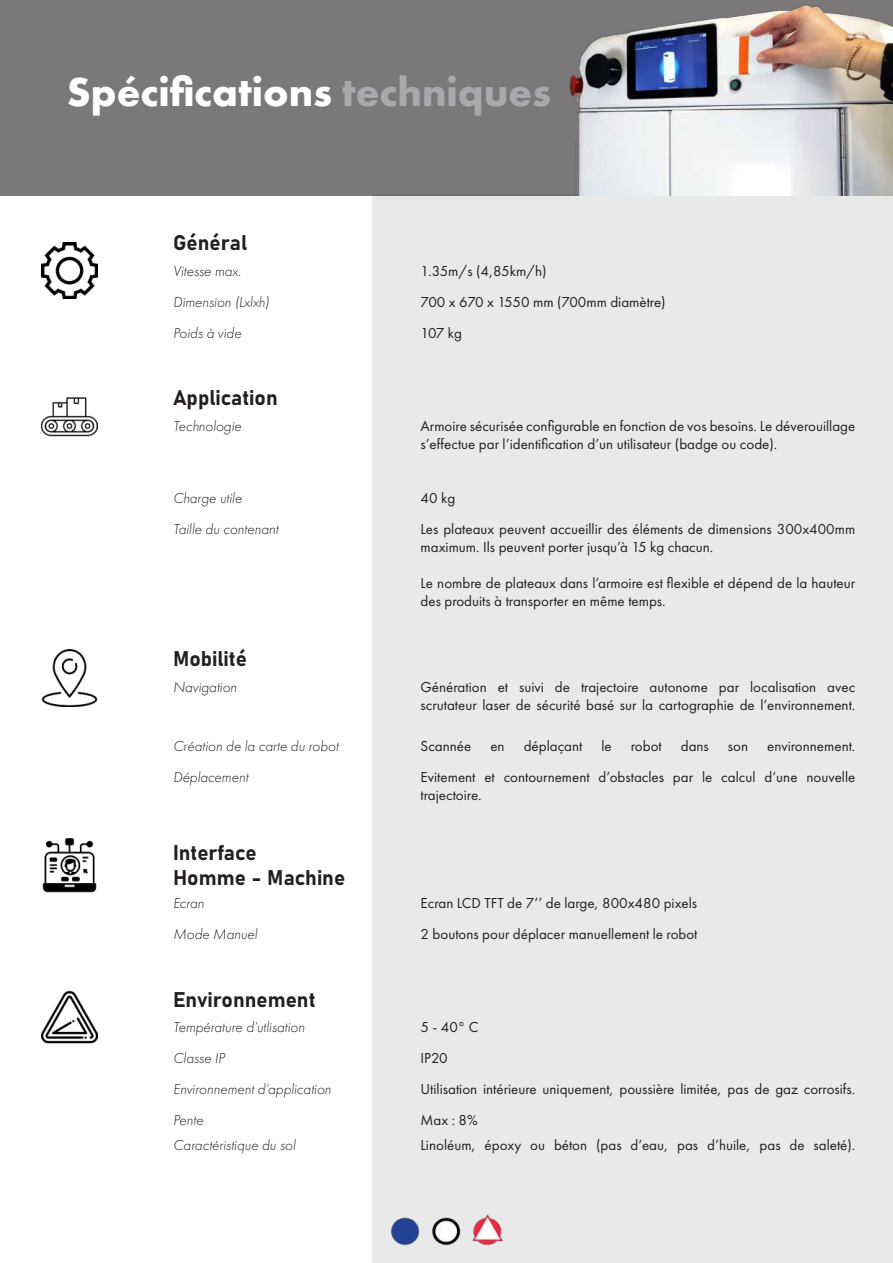
<style>
.page{position:relative;width:893px;height:1263px;background:#fff}
.page>*{position:absolute;margin:0;border:0;box-sizing:border-box;transform-origin:0 0}
.t1{font:700 42px "Futura PT";color:#fff}
.t2{font:21px/25.2px "Bahnschrift";color:#231f20}
.t3{font:15px/18px "Futura PT";color:#231f20}
.t4{font:italic 300 15px "Futura PT";color:#231f20}
.s1{color:#a8a9ad}
</style>
<div class="page">
<div style="left:372px;top:195px;width:521px;height:1068px;background:#e9e9e9"></div>
<img style="left:41px;top:397px;width:57px;height:40px">
<img style="left:41px;top:242px;width:57px;height:57px">
<img style="left:41px;top:650px;width:57px;height:56px">
<img style="left:42px;top:838px;width:55px;height:55px">
<img style="left:41px;top:990px;width:57px;height:54px">
<img style="left:390px;top:1214px;width:113px;height:32px">
<div style="left:0;top:0;width:893px;height:196px;background:#7b7879"></div>
<img style="left:569px;top:5px;width:324px;height:191px">
<hr style="left:0;top:0;width:1px;height:196px;background:#231f20">
<h1 class="t1" style="left:67px;top:64px;width:486px">Spécifications <span class="s1">techniques</span></h1>
<h2 class="t2" style="left:173px;top:229px;width:76px">Général</h2>
<p class="t4" style="left:173px;top:263px;width:70px">Vitesse max.</p>
<p class="t3" style="left:421px;top:262px;width:128px">1.35m/s (4,85km/h)</p>
<p class="t4" style="left:173px;top:294px;width:98px">Dimension (Lxlxh)</p>
<p class="t3" style="left:421px;top:293px;width:247px">700 x 670 x 1550 mm (700mm diamètre)</p>
<p class="t4" style="left:173px;top:325px;width:70px">Poids à vide</p>
<p class="t3" style="left:421px;top:324px;width:43px">107 kg</p>
<h2 class="t2" style="left:173px;top:384px;width:106px">Application</h2>
<p class="t4" style="left:173px;top:417px;width:70px">Technologie</p>
<p class="t3" style="left:421px;top:417px;width:436px">Armoire sécurisée configurable en fonction de vos besoins. Le déverouillage s’effectue par l’identification d’un utilisateur (badge ou code).</p>
<p class="t4" style="left:173px;top:490px;width:70px">Charge utile</p>
<p class="t3" style="left:421px;top:489px;width:36px">40 kg</p>
<p class="t4" style="left:173px;top:521px;width:107px">Taille du contenant</p>
<p class="t3" style="left:421px;top:520px;width:436px">Les plateaux peuvent accueillir des éléments de dimensions 300x400mm maximum. Ils peuvent porter jusqu’à 15 kg chacun.</p>
<p class="t3" style="left:421px;top:574px;width:436px">Le nombre de plateaux dans l’armoire est flexible et dépend de la hauteur des produits à transporter en même temps.</p>
<h2 class="t2" style="left:173px;top:645px;width:75px">Mobilité</h2>
<p class="t4" style="left:173px;top:678px;width:65px">Navigation</p>
<p class="t3" style="left:421px;top:678px;width:436px">Génération et suivi de trajectoire autonome par localisation avec scrutateur laser de sécurité basé sur la cartographie de l’environnement.</p>
<p class="t4" style="left:173px;top:738px;width:167px">Création de la carte du robot</p>
<p class="t3" style="left:421px;top:737px;width:52px">Scannée</p>
<p class="t3" style="left:490px;top:737px;width:16px">en</p>
<p class="t3" style="left:524px;top:737px;width:60px">déplaçant</p>
<p class="t3" style="left:601px;top:737px;width:12px">le</p>
<p class="t3" style="left:631px;top:737px;width:32px">robot</p>
<p class="t3" style="left:681px;top:737px;width:30px">dans</p>
<p class="t3" style="left:728px;top:737px;width:22px">son</p>
<p class="t3" style="left:767px;top:737px;width:90px">environnement.</p>
<p class="t4" style="left:173px;top:769px;width:77px">Déplacement</p>
<p class="t3" style="left:421px;top:768px;width:436px">Evitement et contournement d’obstacles par le calcul d’une nouvelle trajectoire.</p>
<h2 class="t2" style="left:173px;top:838px;width:174px">Interface<br>Homme - Machine</h2>
<p class="t4" style="left:173px;top:895px;width:33px">Ecran</p>
<p class="t3" style="left:421px;top:894px;width:278px">Ecran LCD TFT de 7’’ de large, 800x480 pixels</p>
<p class="t4" style="left:173px;top:926px;width:86px">Mode Manuel</p>
<p class="t3" style="left:421px;top:925px;width:278px">2 boutons pour déplacer manuellement le robot</p>
<h2 class="t2" style="left:173px;top:985px;width:144px">Environnement</h2>
<p class="t4" style="left:173px;top:1019px;width:133px">Température d’utlisation</p>
<p class="t3" style="left:421px;top:1018px;width:59px">5 - 40° C</p>
<p class="t4" style="left:173px;top:1050px;width:53px">Classe IP</p>
<p class="t3" style="left:421px;top:1049px;width:29px">IP20</p>
<p class="t4" style="left:173px;top:1081px;width:160px">Environnement d’application</p>
<p class="t3" style="left:421px;top:1080px;width:436px">Utilisation intérieure uniquement, poussière limitée, pas de gaz corrosifs.</p>
<p class="t4" style="left:173px;top:1112px;width:32px">Pente</p>
<p class="t3" style="left:421px;top:1111px;width:59px">Max : 8%</p>
<p class="t4" style="left:173px;top:1136px;width:124px">Caractéristique du sol</p>
<p class="t3" style="left:421px;top:1136px;width:436px">Linoléum, époxy ou béton (pas d’eau, pas d’huile, pas de saleté).</p>
</div>
